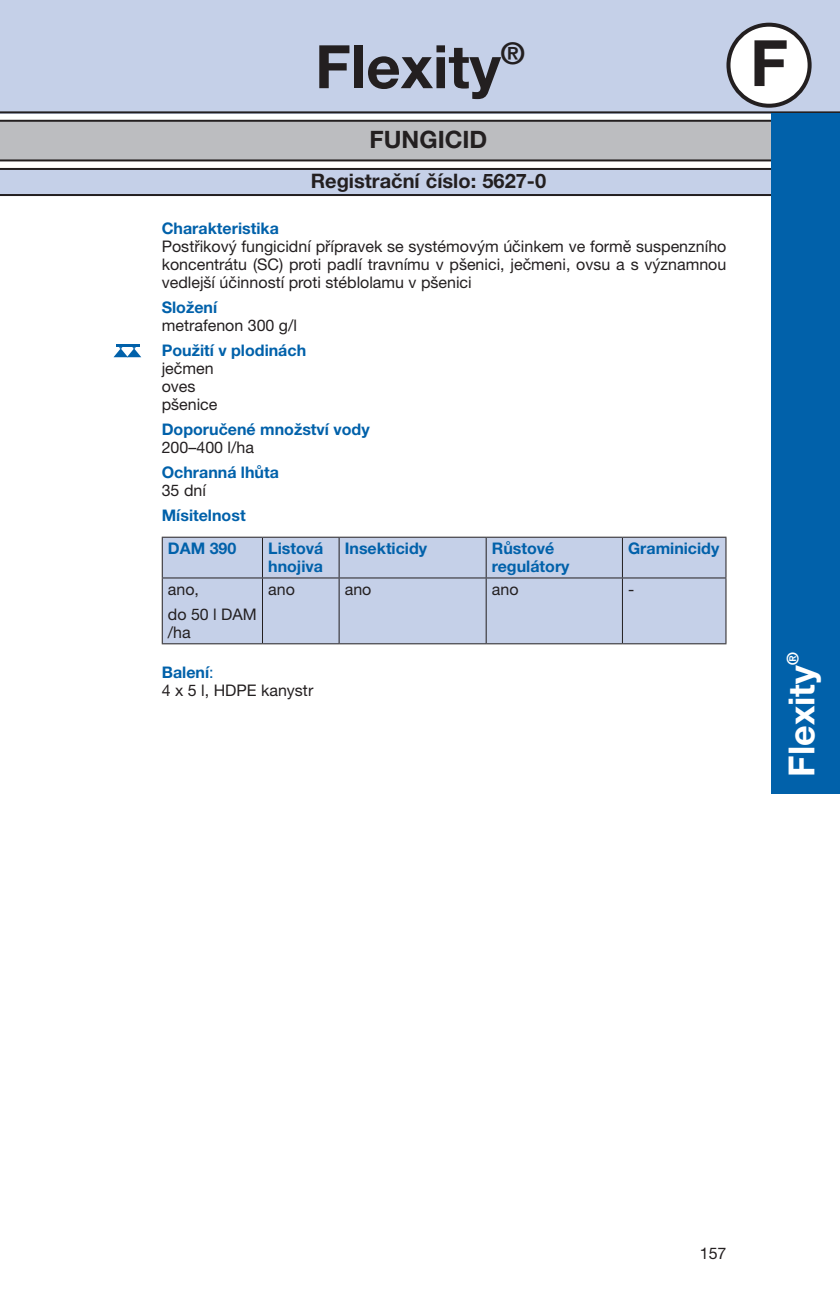
<style>
.page{position:relative;width:840px;height:1304px;background:#fff}
.page>*{position:absolute;margin:0;border:0;box-sizing:border-box;transform-origin:0 0}
.t1{font:700 64px "Helvetica Neue LT Pro";color:#231f20}
.t2{font:700 60px "Helvetica Neue LT Pro";color:#231f20}
.t3{font:700 36px "Helvetica Neue LT Pro";color:#fff}
.t4{font:700 24px "Helvetica Neue LT Pro";color:#231f20}
.t5{font:700 20px "Helvetica Neue LT Pro";color:#231f20}
.t6{font:16px/18px "Helvetica Neue LT Pro";color:#231f20}
.t7{font:700 16px/18px "Helvetica Neue LT Pro";color:#0161aa}
.t8{font:700 16px "Helvetica Neue LT Pro";color:#fff}
.s1{font-weight:700;color:#0161aa}
.s2{color:#0161aa}
</style>
<div class="page">
<div style="left:0;top:121px;width:839px;height:39px;background:#bcbdc0"></div>
<hr style="left:0;top:120px;width:839px;height:2px;background:#231f20">
<hr style="left:0;top:159px;width:839px;height:2px;background:#231f20">
<div style="left:0;top:169px;width:839px;height:26px;background:#c5d0e8"></div>
<hr style="left:0;top:194px;width:839px;height:2px;background:#231f20">
<hr style="left:0;top:168px;width:839px;height:2px;background:#231f20">
<div style="left:0;top:0;width:839px;height:113px;background:#c5d0e8"></div>
<hr style="left:0;top:111px;width:839px;height:2px;background:#231f20">
<div style="left:728px;top:25px;width:81px;height:81px;background:#fff;border-radius:50%"></div>
<div style="left:726px;top:23px;width:85px;height:85px;border:4px solid #231f20;border-radius:50%"></div>
<div style="left:771px;top:113px;width:68px;height:681px;background:#0161aa"></div>
<div style="left:163px;top:538px;width:562px;height:105px;background:#c5d0e8"></div>
<hr style="left:262px;top:538px;width:1px;height:39px;background:#231f20">
<hr style="left:162px;top:577px;width:100px;height:1px;background:#231f20">
<hr style="left:262px;top:577px;width:77px;height:1px;background:#231f20">
<hr style="left:262px;top:578px;width:1px;height:65px;background:#231f20">
<hr style="left:339px;top:577px;width:147px;height:1px;background:#231f20">
<hr style="left:486px;top:577px;width:136px;height:1px;background:#231f20">
<hr style="left:622px;top:577px;width:104px;height:1px;background:#231f20">
<hr style="left:338px;top:538px;width:1px;height:39px;background:#231f20">
<hr style="left:485px;top:538px;width:1px;height:39px;background:#231f20">
<hr style="left:338px;top:578px;width:1px;height:65px;background:#231f20">
<hr style="left:485px;top:578px;width:1px;height:65px;background:#231f20">
<hr style="left:621px;top:538px;width:1px;height:39px;background:#231f20">
<hr style="left:621px;top:578px;width:1px;height:65px;background:#231f20">
<hr style="left:162px;top:537px;width:100px;height:1px;background:#231f20">
<hr style="left:162px;top:538px;width:1px;height:39px;background:#231f20">
<hr style="left:262px;top:537px;width:77px;height:1px;background:#231f20">
<hr style="left:339px;top:537px;width:147px;height:1px;background:#231f20">
<hr style="left:486px;top:537px;width:136px;height:1px;background:#231f20">
<hr style="left:622px;top:537px;width:104px;height:1px;background:#231f20">
<hr style="left:725px;top:538px;width:1px;height:39px;background:#231f20">
<hr style="left:162px;top:578px;width:1px;height:65px;background:#231f20">
<hr style="left:725px;top:578px;width:1px;height:65px;background:#231f20">
<hr style="left:162px;top:643px;width:100px;height:1px;background:#231f20">
<hr style="left:262px;top:643px;width:77px;height:1px;background:#231f20">
<hr style="left:339px;top:643px;width:147px;height:1px;background:#231f20">
<hr style="left:486px;top:643px;width:136px;height:1px;background:#231f20">
<hr style="left:622px;top:643px;width:104px;height:1px;background:#231f20">
<hr style="left:116px;top:344px;width:23px;height:3px;background:#0161aa">
<svg style="left:113px;top:347px;width:28px;height:10px"></svg>
<h2 class="t2" style="left:315px;top:29px;width:211px">Flexity<sup>®</sup></h2>
<h1 class="t1" style="left:749px;top:23px;width:39px">F</h1>
<h3 class="t4" style="left:369px;top:124px;width:30px">Fungicid</h3>
<p class="t5" style="left:310px;top:168px;width:237px">Registrační číslo: 5627-0</p>
<p class="t7" style="left:162px;top:218px;width:119px">Charakteristika</p>
<p class="t6" style="left:162px;top:237px;width:566px;text-align:justify">Postřikový fungicidní přípravek se systémovým účinkem ve formě suspenzního koncentrátu (SC) proti padlí travnímu v pšenici, ječmeni, ovsu a s významnou vedlejší účinností proti stéblolamu v pšenici</p>
<p class="t7" style="left:162px;top:298px;width:57px">Složení</p>
<p class="t6" style="left:162px;top:316px;width:137px">metrafenon 300 g/l</p>
<p class="t7" style="left:162px;top:341px;width:146px">Použití v plodinách</p>
<p class="t6" style="left:162px;top:359px;width:57px">ječmen oves pšenice</p>
<p class="t7" style="left:162px;top:420px;width:209px">Doporučené množství vody</p>
<p class="t6" style="left:162px;top:438px;width:94px">200–400 l/ha</p>
<p class="t7" style="left:162px;top:463px;width:119px">Ochranná lhůta</p>
<p class="t6" style="left:162px;top:481px;width:46px">35 dní</p>
<p class="t7" style="left:162px;top:498px;width:85px;line-height:33.2px;text-align:center">Mísitelnost<br>DAM 390</p>
<p class="t7" style="left:268px;top:539px;width:57px">Listová hnojiva</p>
<p class="t7" style="left:344px;top:539px;width:84px">Insekticidy</p>
<p class="t7" style="left:491px;top:539px;width:79px">Růstové regulátory</p>
<p class="t7" style="left:627px;top:539px;width:93px">Graminicidy</p>
<p class="t6" style="left:168px;top:576px;width:88px;line-height:25px">ano,<br>do 50 l DAM</p>
<p class="t6" style="left:168px;top:623px;width:24px">/ha</p>
<p class="t6" style="left:268px;top:580px;width:28px">ano</p>
<p class="t6" style="left:344px;top:580px;width:28px">ano</p>
<p class="t6" style="left:491px;top:580px;width:28px">ano</p>
<p class="t6" style="left:627px;top:580px;width:8px">-</p>
<p class="t6" style="left:162px;top:663px;width:153px"><span class="s1">Balení</span><span class="s2">:<br></span>4 x 5 l, HDPE kanystr</p>
<p class="t8" style="left:782px;top:665px;width:14px;rotate:-90deg">®</p>
<h3 class="t3" style="left:778px;top:777px;width:113px;rotate:-90deg">Flexity</h3>
<p class="t6" style="left:699px;top:1244px;width:28px">157</p>
</div>
